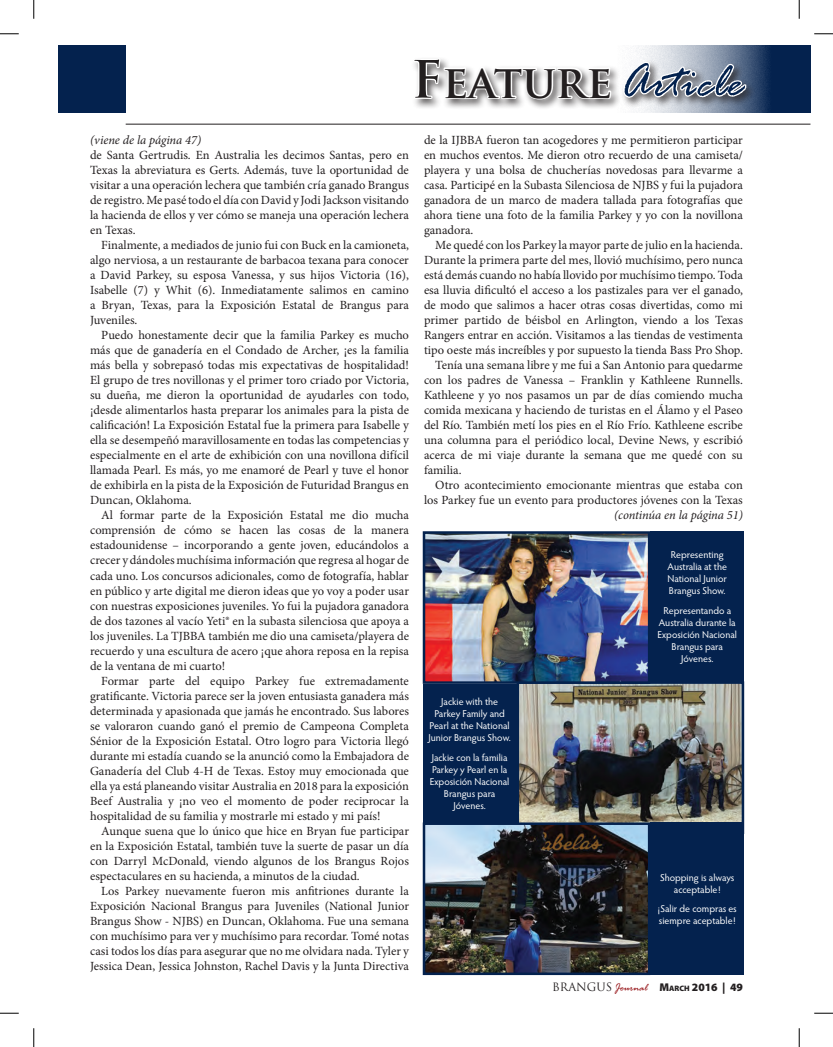
<style>
.page{position:relative;width:833px;height:1047px;background:#fff}
.page>*{position:absolute;margin:0;border:0;box-sizing:border-box;transform-origin:0 0}
.t1{font:italic 50px "Rage";color:#04224e}
.t2{font:12.5px/15px "Minion Pro";color:#231f20;text-align:justify}
.t3{font:italic 12.5px "Minion Pro";letter-spacing:-.005em;color:#231f20}
.t4{font:900 11.25px "Myriad Pro";color:#231f20}
.t5{font:10px/12px "Hypatia Sans Pro";letter-spacing:-.005em;color:#fff;text-align:center}
.s1{font-family:"Trajan Pro";font-weight:700;font-style:normal;color:#231f20}
.s2{font-family:"Trajan Pro";font-weight:700;font-style:normal;font-size:45px;color:#231f20}
.s3{font-family:"Trajan Pro";font-weight:400}
.s4{font-family:"Rage";font-weight:400;font-style:italic;color:#951115}
.s5{font-size:7.88px}
</style>
<div class="page">
<svg style="left:635px;top:45px;width:175px;height:67px;background:#354d70"></svg>
<div style="left:411px;top:56px;width:345px;height:54px;background:#231f20;opacity:.75"></div>
<svg style="left:412px;top:56px;width:200px;height:68px"></svg>
<svg style="left:621px;top:60px;width:127px;height:53px"></svg>
<hr style="left:126px;top:124px;width:684px;height:1px;background:#231f20">
<div style="left:58px;top:45px;width:68px;height:67px;background:#04224e"></div>
<img style="left:519px;top:684px;width:222px;height:138px">
<div style="left:516px;top:681px;width:228px;height:152px;border:2px solid #04224e"></div>
<img style="left:425px;top:534px;width:222px;height:146px">
<div style="left:422px;top:531px;width:228px;height:152px;border:2px solid #04224e"></div>
<img style="left:425px;top:825px;width:222px;height:146px">
<div style="left:422px;top:822px;width:228px;height:152px;border:2px solid #04224e"></div>
<div style="left:650px;top:531px;width:94px;height:150px;background:#04224e"></div>
<div style="left:422px;top:683px;width:94px;height:139px;background:#04224e"></div>
<div style="left:650px;top:822px;width:94px;height:152px;background:#04224e"></div>
<svg style="left:0;top:33px;width:19px;height:2px"></svg>
<svg style="left:814px;top:33px;width:18px;height:2px"></svg>
<svg style="left:0;top:1012px;width:19px;height:1px"></svg>
<svg style="left:814px;top:1012px;width:18px;height:1px"></svg>
<svg style="left:33px;top:0;width:2px;height:19px"></svg>
<svg style="left:33px;top:1028px;width:2px;height:18px"></svg>
<svg style="left:798px;top:0;width:2px;height:19px"></svg>
<svg style="left:798px;top:1028px;width:2px;height:18px"></svg>
<h1 class="t1" style="left:411px;top:55px;width:333px"><span class="s1">F</span><span class="s2">eature</span> Article</h1>
<p class="t3" style="left:90px;top:132px;width:113px">(viene de la página 47)</p>
<p class="t2" style="left:90px;top:148px;width:320px">de Santa Gertrudis. En Australia les decimos Santas, pero en Texas la abreviatura es Gerts. Además, tuve la oportunidad de visitar a una operación lechera que también cría ganado Brangus de registro. Me pasé todo el día con David y Jodi Jackson visitando la hacienda de ellos y ver cómo se maneja una operación lechera en Texas.</p>
<p class="t2" style="left:90px;top:238px;width:320px;text-indent:11px">Finalmente, a mediados de junio fui con Buck en la camioneta, algo nerviosa, a un restaurante de barbacoa texana para conocer a David Parkey, su esposa Vanessa, y sus hijos Victoria (16), Isabelle (7) y Whit (6). Inmediatamente salimos en camino a Bryan, Texas, para la Exposición Estatal de Brangus para Juveniles.</p>
<p class="t2" style="left:90px;top:328px;width:320px;text-indent:11px">Puedo honestamente decir que la familia Parkey es mucho más que de ganadería en el Condado de Archer, ¡es la familia más bella y sobrepasó todas mis expectativas de hospitalidad!<br>El grupo de tres novillonas y el primer toro criado por Victoria, su dueña, me dieron la oportunidad de ayudarles con todo, ¡desde alimentarlos hasta preparar los animales para la pista de calificación! La Exposición Estatal fue la primera para Isabelle y ella se desempeñó maravillosamente en todas las competencias y especialmente en el arte de exhibición con una novillona difícil llamada Pearl. Es más, yo me enamoré de Pearl y tuve el honor de exhibirla en la pista de la Exposición de Futuridad Brangus en Duncan, Oklahoma.</p>
<p class="t2" style="left:90px;top:508px;width:320px;text-indent:11px">Al formar parte de la Exposición Estatal me dio mucha comprensión de cómo se hacen las cosas de la manera estadounidense – incorporando a gente joven, educándolos a crecer y dándoles muchísima información que regresa al hogar de cada uno. Los concursos adicionales, como de fotografía, hablar en público y arte digital me dieron ideas que yo voy a poder usar con nuestras exposiciones juveniles. Yo fui la pujadora ganadora de dos tazones al vacío Yeti® en la subasta silenciosa que apoya a los juveniles. La TJBBA también me dio una camiseta/playera de recuerdo y una escultura de acero ¡que ahora reposa en la repisa de la ventana de mi cuarto!</p>
<p class="t2" style="left:90px;top:673px;width:320px;text-indent:11px">Formar parte del equipo Parkey fue extremadamente gratificante. Victoria parece ser la joven entusiasta ganadera más determinada y apasionada que jamás he encontrado. Sus labores se valoraron cuando ganó el premio de Campeona Completa Sénior de la Exposición Estatal. Otro logro para Victoria llegó durante mi estadía cuando se la anunció como la Embajadora de Ganadería del Club 4-H de Texas. Estoy muy emocionada que ella ya está planeando visitar Australia en 2018 para la exposición Beef Australia y ¡no veo el momento de poder reciprocar la hospitalidad de su familia y mostrarle mi estado y mi país!</p>
<p class="t2" style="left:90px;top:823px;width:320px;text-indent:11px">Aunque suena que lo único que hice en Bryan fue participar en la Exposición Estatal, también tuve la suerte de pasar un día con Darryl McDonald, viendo algunos de los Brangus Rojos espectaculares en su hacienda, a minutos de la ciudad.</p>
<p class="t2" style="left:90px;top:883px;width:320px;text-indent:11px">Los Parkey nuevamente fueron mis anfitriones durante la Exposición Nacional Brangus para Juveniles (National Junior Brangus Show - NJBS) en Duncan, Oklahoma. Fue una semana con muchísimo para ver y muchísimo para recordar. Tomé notas casi todos los días para asegurar que no me olvidara nada. Tyler y Jessica Dean, Jessica Johnston, Rachel Davis y la Junta Directiva</p>
<p class="t2" style="left:424px;top:133px;width:320px">de la IJBBA fueron tan acogedores y me permitieron participar en muchos eventos. Me dieron otro recuerdo de una camiseta/ playera y una bolsa de chucherías novedosas para llevarme a casa. Participé en la Subasta Silenciosa de NJBS y fui la pujadora ganadora de un marco de madera tallada para fotografías que ahora tiene una foto de la familia Parkey y yo con la novillona ganadora.</p>
<p class="t2" style="left:435px;top:238px;width:309px">Me quedé con los Parkey la mayor parte de julio en la hacienda.</p>
<p class="t2" style="left:424px;top:253px;width:320px">Durante la primera parte del mes, llovió muchísimo, pero nunca</p>
<p class="t2" style="left:424px;top:268px;width:320px">está demás cuando no había llovido por muchísimo tiempo. Toda</p>
<p class="t2" style="left:424px;top:283px;width:320px">esa lluvia dificultó el acceso a los pastizales para ver el ganado,</p>
<p class="t2" style="left:424px;top:298px;width:320px">de modo que salimos a hacer otras cosas divertidas, como mi</p>
<p class="t2" style="left:424px;top:313px;width:320px">primer partido de béisbol en Arlington, viendo a los Texas</p>
<p class="t2" style="left:424px;top:328px;width:320px">Rangers entrar en acción. Visitamos a las tiendas de vestimenta</p>
<p class="t2" style="left:424px;top:343px;width:320px">tipo oeste más increíbles y por supuesto la tienda Bass Pro Shop.</p>
<p class="t2" style="left:435px;top:358px;width:309px">Tenía una semana libre y me fui a San Antonio para quedarme</p>
<p class="t2" style="left:424px;top:373px;width:320px">con los padres de Vanessa – Franklin y Kathleene Runnells.</p>
<p class="t2" style="left:424px;top:388px;width:320px">Kathleene y yo nos pasamos un par de días comiendo mucha</p>
<p class="t2" style="left:424px;top:403px;width:320px">comida mexicana y haciendo de turistas en el Álamo y el Paseo</p>
<p class="t2" style="left:424px;top:418px;width:320px">del Río. También metí los pies en el Río Frío. Kathleene escribe</p>
<p class="t2" style="left:424px;top:433px;width:320px">una columna para el periódico local, Devine News, y escribió</p>
<p class="t2" style="left:424px;top:448px;width:320px">acerca de mi viaje durante la semana que me quedé con su</p>
<p class="t2" style="left:424px;top:463px;width:39px">familia.</p>
<p class="t2" style="left:435px;top:478px;width:309px">Otro acontecimiento emocionante mientras que estaba con</p>
<p class="t2" style="left:424px;top:493px;width:320px">los Parkey fue un evento para productores jóvenes con la Texas</p>
<p class="t3" style="left:614px;top:507px;width:130px">(continúa en la página 51)</p>
<p class="t5" style="left:667px;top:548px;width:61px">Representing<br>Australia at the<br>National Junior<br>Brangus Show.</p>
<p class="t5" style="left:657px;top:604px;width:81px">Representando a<br>Australia durante la<br>Exposición Nacional<br>Brangus para<br>Jóvenes.</p>
<p class="t5" style="left:428px;top:695px;width:84px">Jackie with the<br>Parkey Family and<br>Pearl at the National<br>Junior Brangus Show.</p>
<p class="t5" style="left:430px;top:750px;width:81px">Jackie con la familia<br>Parkey y Pearl en la<br>Exposición Nacional<br>Brangus para<br>Jóvenes.</p>
<p class="t5" style="left:660px;top:870px;width:76px">Shopping is always acceptable!</p>
<p class="t5" style="left:657px;top:902px;width:81px;text-align:left">¡Salir de compras es siempre aceptable!</p>
<p class="t4" style="left:552px;top:979px;width:192px"><span class="s3">BRANGUS</span> <span class="s4">Journal</span> M<span class="s5">ARCH</span> 2016 | 49</p>
</div>
